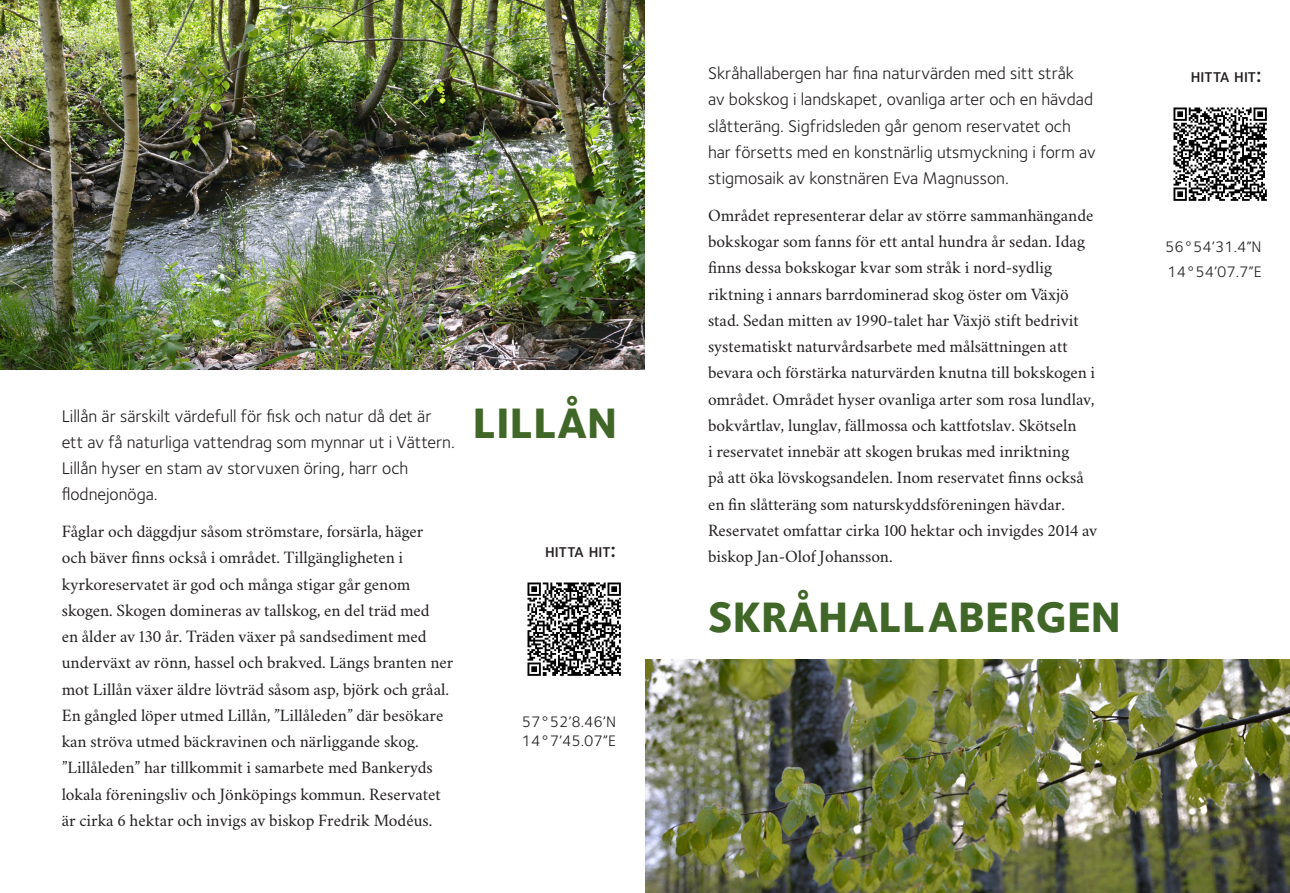
<style>
.page{position:relative;width:1290px;height:893px;background:#fff}
.page>*{position:absolute;margin:0;border:0;box-sizing:border-box;transform-origin:0 0}
.t1{font:800 44.1px "Foundry Sterling";color:#416728}
.t2{font:17.5px/26.2px "Crimson Svk 2.0";color:#231f20}
.t3{font:17.5px/26.2px "Foundry Sterling";color:#231f20}
.t4{font:15.75px/18.9px "Foundry Sterling";color:#231f20}
.t5{font:600 14.7px "Foundry Sterling";color:#231f20}
.s1{font-size:21px}
</style>
<div class="page">
<img style="left:0;top:0;width:645px;height:370px">
<img style="left:645px;top:660px;width:645px;height:233px">
<img style="left:1173px;top:107px;width:94px;height:94px">
<img style="left:527px;top:582px;width:94px;height:94px">
<p class="t3" style="left:62px;top:402px;width:394px">Lillån är särskilt värdefull för fisk och natur då det är ett av få naturliga vattendrag som mynnar ut i Vättern.<br>Lillån hyser en stam av storvuxen öring, harr och flodnejonöga.</p>
<p class="t2" style="left:62px;top:517px;width:393px">Fåglar och däggdjur såsom strömstare, forsärla, häger<br>och bäver finns också i området. Tillgängligheten i kyrkoreservatet är god och många stigar går genom skogen. Skogen domineras av tallskog, en del träd med<br>en ålder av 130 år. Träden växer på sandsediment med underväxt av rönn, hassel och brakved. Längs branten ner mot Lillån växer äldre lövträd såsom asp, björk och gråal.<br>En gångled löper utmed Lillån, ”Lillåleden” där besökare kan ströva utmed bäckravinen och närliggande skog. ”Lillåleden” har tillkommit i samarbete med Bankeryds lokala föreningsliv och Jönköpings kommun. Reservatet är cirka 6 hektar och invigs av biskop Fredrik Modéus.</p>
<p class="t1" style="left:473px;top:395px;width:146px">LILLÅN</p>
<p class="t5" style="left:545px;top:543px;width:72px">hitta hit<span class="s1">:</span></p>
<p class="t4" style="left:522px;top:712px;width:96px">57°52’8.46’N<br>14°7’45.07”E</p>
<p class="t3" style="left:708px;top:60px;width:389px">Skråhallabergen har fina naturvärden med sitt stråk<br>av bokskog i landskapet, ovanliga arter och en hävdad slåtteräng. Sigfridsleden går genom reservatet och har försetts med en konstnärlig utsmyckning i form av stigmosaik av konstnären Eva Magnusson.</p>
<p class="t2" style="left:708px;top:201px;width:391px">Området representerar delar av större sammanhängande bokskogar som fanns för ett antal hundra år sedan. Idag finns dessa bokskogar kvar som stråk i nord-sydlig riktning i annars barrdominerad skog öster om Växjö stad. Sedan mitten av 1990-talet har Växjö stift bedrivit systematiskt naturvårdsarbete med målsättningen att bevara och förstärka naturvärden knutna till bokskogen i området. Området hyser ovanliga arter som rosa lundlav, bokvårtlav, lunglav, fällmossa och kattfotslav. Skötseln<br>i reservatet innebär att skogen brukas med inriktning<br>på att öka lövskogsandelen. Inom reservatet finns också en fin slåtteräng som naturskyddsföreningen hävdar.<br>Reservatet omfattar cirka 100 hektar och invigdes 2014 av biskop Jan-Olof Johansson.</p>
<p class="t1" style="left:708px;top:590px;width:414px">SKRÅHALLABERGEN</p>
<p class="t5" style="left:1191px;top:68px;width:72px">hitta hit<span class="s1">:</span></p>
<p class="t4" style="left:1165px;top:237px;width:98px">56°54’31.4”N</p>
<p class="t4" style="left:1167px;top:262px;width:96px">14°54’07.7”E</p>
</div>
